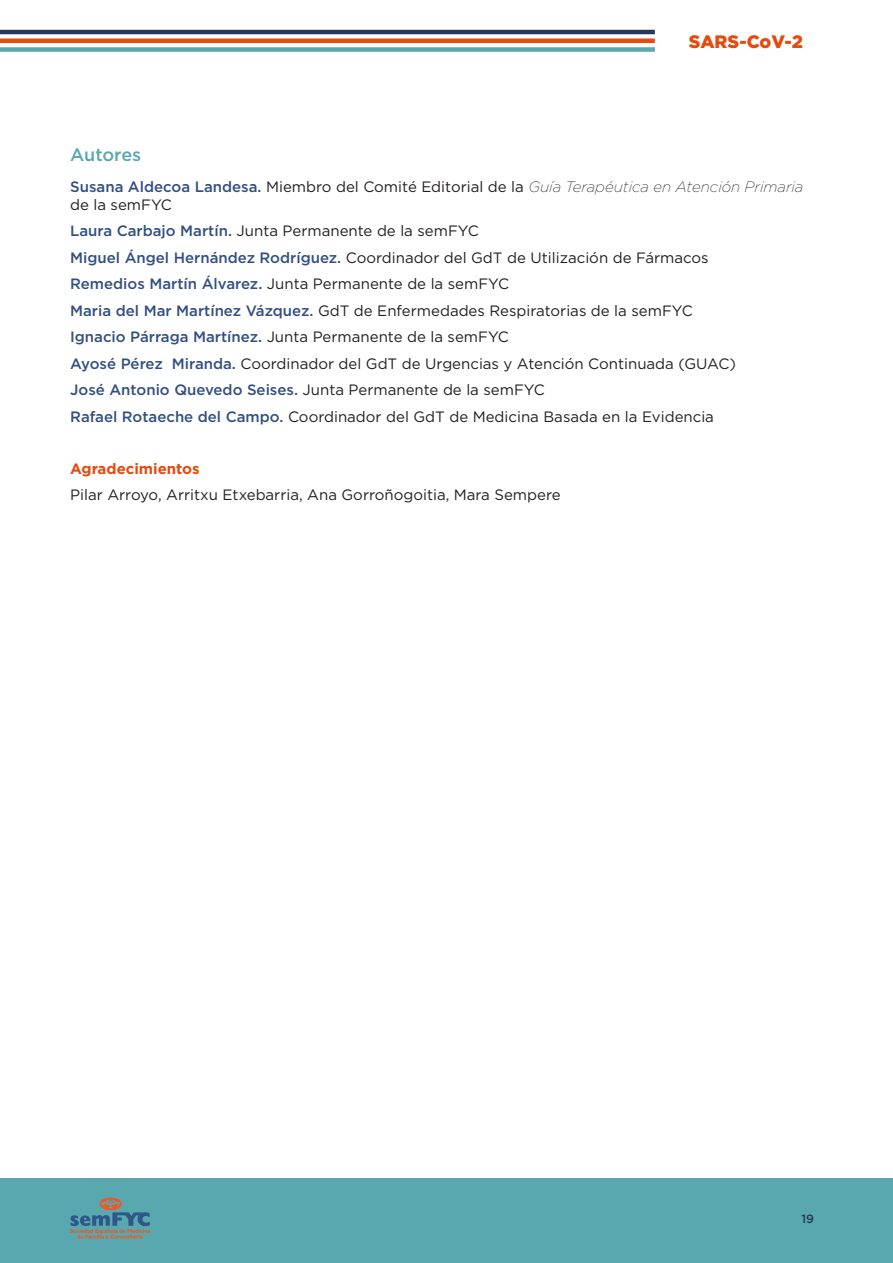
<style>
.page{position:relative;width:893px;height:1263px;background:#fff}
.page>*{position:absolute;margin:0;border:0;box-sizing:border-box;transform-origin:0 0}
.t1{font:900 18px "Gotham";color:#e64a0f}
.Numeracion1{font:500 18px "Gotham";letter-spacing:-.005em;color:#59a8b0}
.t2{font:15px/18px "Gotham";color:#231f20}
.t3{font:500 15px "Gotham";color:#334f82}
.t4{font:700 15px "Gotham";color:#e64a0f}
.t5{font:500 12px "Gotham";color:#263859}
.s1{font-weight:500;color:#334f82}
.s2{font-weight:200;font-style:italic}
.s3{font-weight:400;color:#231f20}
</style>
<div class="page">
<div style="left:0;top:1178px;width:893px;height:85px;background:#59a8b0"></div>
<svg style="left:70px;top:1197px;width:80px;height:42px"></svg>
<hr style="left:0;top:39px;width:655px;height:4px;background:#e64a0f">
<div style="left:0;top:47px;width:655px;height:5px;background:#59a8b0"></div>
<hr style="left:0;top:30px;width:655px;height:4px;background:#263859">
<p class="t1" style="left:689px;top:29px;width:116px">SARS-CoV-2</p>
<p class="Numeracion1" style="left:70px;top:143px;width:73px">Autores</p>
<p class="t2" style="left:70px;top:177px;width:735px"><span class="s1">Susana Aldecoa Landesa.</span> Miembro del Comité Editorial de la <span class="s2">Guía Terapéutica en Atención Primaria </span>de la semFYC</p>
<p class="t2" style="left:70px;top:221px;width:410px"><span class="s1">Laura Carbajo Martín.</span> Junta Permanente de la semFYC</p>
<p class="t2" style="left:70px;top:248px;width:640px"><span class="s1">Miguel Ángel Hernández Rodríguez.</span> Coordinador del GdT de Utilización de Fármacos</p>
<p class="t2" style="left:70px;top:274px;width:440px"><span class="s1">Remedios Martín Álvarez.</span> Junta Permanente de la semFYC</p>
<p class="t2" style="left:70px;top:301px;width:624px"><span class="s1">Maria del Mar Martínez Vázquez.</span> GdT de Enfermedades Respiratorias de la semFYC</p>
<p class="t2" style="left:70px;top:327px;width:440px"><span class="s1">Ignacio Párraga Martínez.</span> Junta Permanente de la semFYC</p>
<p class="t2" style="left:70px;top:354px;width:667px"><span class="s1">Ayosé Pérez Miranda.</span> Coordinador del GdT de Urgencias y Atención Continuada (GUAC)</p>
<p class="t3" style="left:70px;top:380px;width:476px">José Antonio Quevedo Seises. <span class="s3">Junta Permanente de la semFYC</span></p>
<p class="t2" style="left:70px;top:407px;width:645px"><span class="s1">Rafael Rotaeche del Campo.</span> Coordinador del GdT de Medicina Basada en la Evidencia</p>
<p class="t4" style="left:70px;top:458px;width:131px">Agradecimientos</p>
<p class="t2" style="left:70px;top:485px;width:492px">Pilar Arroyo, Arritxu Etxebarria, Ana Gorroñogoitia, Mara Sempere</p>
<p class="t5" style="left:801px;top:1211px;width:14px">19</p>
</div>
